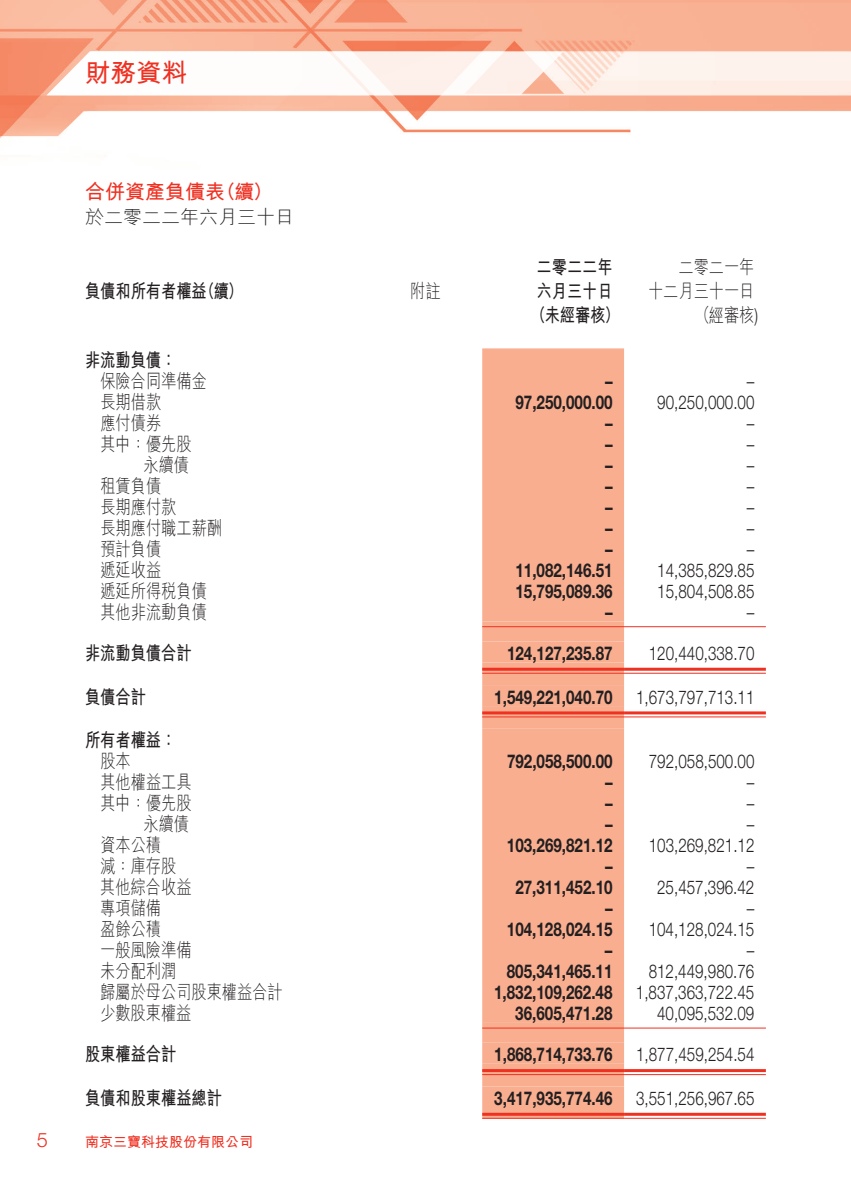
<style>
.page{position:relative;width:851px;height:1191px;background:#fff}
.page>*{position:absolute;margin:0;border:0;box-sizing:border-box;transform-origin:0 0}
.t1{font:700 25.6px "M Hei HK";color:#ef3122}
.t2{font:700 20px "M Hei HK";color:#ef3122}
.t3{font:300 20px "Helvetica Neue LT Std";color:#ef3122}
.t4{font:700 19px "Helvetica Neue LT Std";color:#231f20;scale:.8 1}
.t5{font:300 19px/21px "Helvetica Neue LT Std";color:#231f20;text-align:right;scale:.8 1}
.t6{font:300 19px/21px "M Hei HK";color:#231f20;scale:.8 1}
.t7{font:700 19px/24px "M Hei HK";color:#231f20;scale:.8 1}
.t8{font:300 19px "M Hei HK";color:#231f20}
.t9{font:700 14px "M Hei HK";color:#ef3122}
.s1{font-family:"Helvetica Neue LT Std"}
</style>
<div class="page">
<div style="left:482px;top:348px;width:142px;height:769px;background:#f9ae90"></div>
<div style="left:482px;top:621px;width:142px;height:465px;background:#f9ae90"></div>
<hr style="left:482px;top:626px;width:142px;height:1px;background:#ef3122">
<hr style="left:624px;top:626px;width:141px;height:1px;background:#ef3122">
<hr style="left:482px;top:667px;width:142px;height:3px;background:#ef3122">
<hr style="left:482px;top:672px;width:142px;height:1px;background:#ef3122">
<hr style="left:624px;top:667px;width:141px;height:3px;background:#ef3122">
<hr style="left:624px;top:672px;width:141px;height:1px;background:#ef3122">
<hr style="left:482px;top:711px;width:142px;height:3px;background:#ef3122">
<hr style="left:482px;top:716px;width:142px;height:1px;background:#ef3122">
<hr style="left:624px;top:711px;width:141px;height:3px;background:#ef3122">
<hr style="left:624px;top:716px;width:141px;height:1px;background:#ef3122">
<hr style="left:482px;top:1027px;width:142px;height:1px;background:#ef3122">
<hr style="left:624px;top:1027px;width:141px;height:1px;background:#ef3122">
<hr style="left:482px;top:1069px;width:142px;height:3px;background:#ef3122">
<hr style="left:482px;top:1074px;width:142px;height:1px;background:#ef3122">
<hr style="left:624px;top:1069px;width:141px;height:3px;background:#ef3122">
<hr style="left:624px;top:1074px;width:141px;height:1px;background:#ef3122">
<hr style="left:482px;top:1112px;width:142px;height:3px;background:#ef3122">
<hr style="left:482px;top:1117px;width:142px;height:1px;background:#ef3122">
<hr style="left:624px;top:1112px;width:141px;height:3px;background:#ef3122">
<hr style="left:624px;top:1117px;width:141px;height:1px;background:#ef3122">
<img style="left:0;top:0;width:850px;height:138px">
<svg style="left:47px;top:51px;width:516px;height:44px"></svg>
<h1 class="t1" style="left:85px;top:54px;width:104px">財務資料</h1>
<p class="t3" style="left:37px;top:1127px;width:13px">5</p>
<p class="t2" style="left:85px;top:177px;width:142px">合併資產負債表</p>
<p class="t8" style="left:85px;top:204px;width:210px">於二零二二年六月三十日</p>
<p class="t2" style="left:216px;top:177px;width:58px">（續(</p>
<p class="t7" style="left:85px;top:277px;width:153px">負債和所有者權益</p>
<p class="t7" style="left:200px;top:277px;width:55px">（續）</p>
<p class="t6" style="left:410px;top:280px;width:39px">附註</p>
<p class="t7" style="left:536px;top:253px;width:96px">二零二二年六月三十日</p>
<p class="t6" style="left:648px;top:254px;width:139px;line-height:24px;text-align:right">二零二一年<br>十二月三十一日（經審核<span class="s1">(</span></p>
<p class="t7" style="left:530px;top:301px;width:112px">（未經審核）</p>
<p class="t7" style="left:85px;top:346px;width:115px">非流動負債：</p>
<p class="t6" style="left:100px;top:370px;width:135px">保險合同準備金</p>
<p class="t4" style="left:605px;top:369px;width:11px">–</p>
<p class="t5" style="left:657px;top:370px;width:123px">–<br>90,250,000.00</p>
<p class="t6" style="left:100px;top:391px;width:77px">長期借款應付債券</p>
<p class="t4" style="left:515px;top:390px;width:123px">97,250,000.00</p>
<p class="t4" style="left:605px;top:411px;width:11px">–</p>
<p class="t5" style="left:746px;top:412px;width:11px">–</p>
<p class="t6" style="left:100px;top:433px;width:115px">其中：優先股</p>
<p class="t4" style="left:605px;top:432px;width:11px">–</p>
<p class="t5" style="left:746px;top:433px;width:11px">–</p>
<p class="t6" style="left:143px;top:454px;width:59px">永續債</p>
<p class="t4" style="left:605px;top:453px;width:11px">–</p>
<p class="t5" style="left:746px;top:454px;width:11px">–</p>
<p class="t6" style="left:100px;top:475px;width:78px">租賃負債</p>
<p class="t4" style="left:605px;top:474px;width:11px">–</p>
<p class="t5" style="left:746px;top:475px;width:11px">–</p>
<p class="t6" style="left:100px;top:496px;width:96px">長期應付款</p>
<p class="t4" style="left:605px;top:495px;width:11px">–</p>
<p class="t5" style="left:746px;top:496px;width:11px">–</p>
<p class="t6" style="left:100px;top:517px;width:153px">長期應付職工薪酬</p>
<p class="t4" style="left:605px;top:516px;width:11px">–</p>
<p class="t5" style="left:746px;top:517px;width:11px">–</p>
<p class="t6" style="left:100px;top:538px;width:78px">預計負債</p>
<p class="t4" style="left:605px;top:537px;width:11px">–</p>
<p class="t5" style="left:657px;top:538px;width:123px">–<br>14,385,829.85</p>
<p class="t6" style="left:100px;top:559px;width:78px">遞延收益</p>
<p class="t4" style="left:515px;top:558px;width:123px">11,082,146.51</p>
<p class="t6" style="left:100px;top:580px;width:135px">遞延所得稅負債其他非流動負債</p>
<p class="t4" style="left:515px;top:579px;width:123px">15,795,089.36</p>
<p class="t5" style="left:657px;top:580px;width:123px">15,804,508.85</p>
<p class="t4" style="left:605px;top:600px;width:11px">–</p>
<p class="t5" style="left:648px;top:591px;width:134px;line-height:41px">–<br>120,440,338.70</p>
<p class="t7" style="left:85px;top:639px;width:134px">非流動負債合計</p>
<p class="t4" style="left:507px;top:641px;width:134px">124,127,235.87</p>
<p class="t7" style="left:85px;top:683px;width:78px">負債合計</p>
<p class="t7" style="left:85px;top:727px;width:115px">所有者權益：</p>
<p class="t6" style="left:100px;top:750px;width:116px">股本<br>其他權益工具</p>
<p class="t4" style="left:494px;top:685px;width:149px">1,549,221,040.70</p>
<p class="t4" style="left:507px;top:750px;width:134px">792,058,500.00</p>
<p class="t5" style="left:636px;top:686px;width:149px">1,673,797,713.11</p>
<p class="t5" style="left:648px;top:750px;width:134px">792,058,500.00</p>
<p class="t4" style="left:605px;top:771px;width:11px">–</p>
<p class="t5" style="left:746px;top:771px;width:11px">–</p>
<p class="t6" style="left:100px;top:792px;width:115px">其中：優先股</p>
<p class="t4" style="left:605px;top:792px;width:11px">–</p>
<p class="t5" style="left:746px;top:792px;width:11px">–</p>
<p class="t6" style="left:143px;top:813px;width:58px">永續債</p>
<p class="t4" style="left:605px;top:813px;width:11px">–</p>
<p class="t5" style="left:648px;top:813px;width:134px">–<br>103,269,821.12</p>
<p class="t6" style="left:100px;top:834px;width:96px">資本公積減：庫存股</p>
<p class="t4" style="left:507px;top:834px;width:134px">103,269,821.12</p>
<p class="t4" style="left:605px;top:855px;width:11px">–</p>
<p class="t5" style="left:657px;top:855px;width:123px">–<br>25,457,396.42</p>
<p class="t6" style="left:100px;top:876px;width:116px">其他綜合收益專項儲備</p>
<p class="t4" style="left:515px;top:876px;width:123px">27,311,452.10</p>
<p class="t4" style="left:605px;top:897px;width:11px">–</p>
<p class="t5" style="left:648px;top:897px;width:134px">–<br>104,128,024.15</p>
<p class="t6" style="left:100px;top:918px;width:115px">盈餘公積<br>一般風險準備</p>
<p class="t4" style="left:507px;top:918px;width:134px">104,128,024.15</p>
<p class="t4" style="left:605px;top:939px;width:11px">–</p>
<p class="t5" style="left:648px;top:939px;width:134px">–<br>812,449,980.76</p>
<p class="t6" style="left:100px;top:960px;width:96px">未分配利潤</p>
<p class="t4" style="left:506px;top:960px;width:134px">805,341,465.11</p>
<p class="t6" style="left:100px;top:981px;width:230px">歸屬於母公司股東權益合計</p>
<p class="t4" style="left:494px;top:981px;width:149px">1,832,109,262.48</p>
<p class="t5" style="left:636px;top:981px;width:149px">1,837,363,722.45</p>
<p class="t6" style="left:100px;top:1002px;width:115px">少數股東權益</p>
<p class="t4" style="left:515px;top:1001px;width:123px">36,605,471.28</p>
<p class="t5" style="left:657px;top:1002px;width:123px">40,095,532.09</p>
<p class="t7" style="left:85px;top:1041px;width:115px">股東權益合計</p>
<p class="t7" style="left:85px;top:1084px;width:173px">負債和股東權益總計</p>
<p class="t9" style="left:85px;top:1131px;width:169px">南京三寶科技股份有限公司</p>
<p class="t4" style="left:494px;top:1042px;width:149px">1,868,714,733.76</p>
<p class="t4" style="left:494px;top:1086px;width:149px">3,417,935,774.46</p>
<p class="t5" style="left:636px;top:1043px;width:149px">1,877,459,254.54</p>
<p class="t5" style="left:636px;top:1087px;width:149px">3,551,256,967.65</p>
</div>
